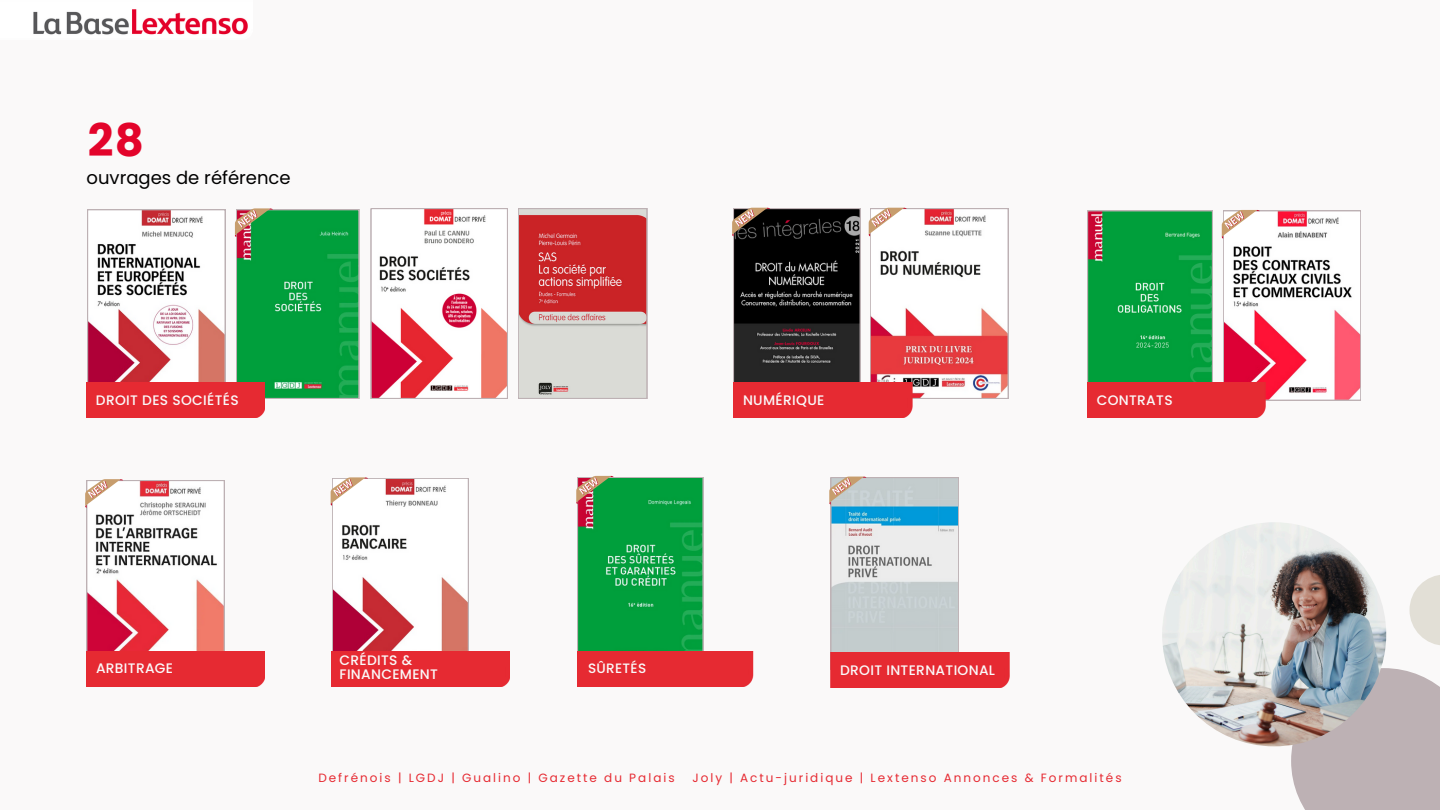
<style>
.page{position:relative;width:1440px;height:810px;background:#faf9f9}
.page>*{position:absolute;margin:0;border:0;box-sizing:border-box;transform-origin:0 0}
.t1{font:700 45px "Poppins";color:#e3042b}
.t2{font:18px "Poppins";color:#000}
.t3{font:500 13.8px/13.5px "Poppins";letter-spacing:.025em;color:#faf9f9}
.t4{font:500 13.6px "Poppins";letter-spacing:.025em;color:#faf9f9}
.t5{font:12px "Poppins";letter-spacing:.17em;color:#e62a32}
</style>
<div class="page">
<img style="left:33px;top:9px;width:215px;height:26px">
<svg style="left:87px;top:210px;width:138px;height:172px"></svg>
<img style="left:87px;top:382px;width:178px;height:36px">
<div style="left:91px;top:382px;width:169px;height:32px;background:#e62a32"></div>
<svg style="left:235px;top:208px;width:124px;height:191px"></svg>
<svg style="left:371px;top:208px;width:136px;height:191px"></svg>
<img style="left:734px;top:399px;width:178px;height:19px">
<div style="left:738px;top:382px;width:169px;height:32px;background:#e62a32"></div>
<img style="left:332px;top:651px;width:178px;height:35px">
<div style="left:336px;top:651px;width:169px;height:32px;background:#e62a32"></div>
<img style="left:577px;top:652px;width:176px;height:34px">
<div style="left:581px;top:652px;width:167px;height:31px;background:#e62a32"></div>
<img style="left:831px;top:652px;width:178px;height:36px">
<div style="left:835px;top:652px;width:169px;height:32px;background:#e62a32"></div>
<svg style="left:576px;top:476px;width:127px;height:192px"></svg>
<svg style="left:829px;top:477px;width:130px;height:192px"></svg>
<img style="left:87px;top:651px;width:178px;height:35px">
<div style="left:91px;top:651px;width:169px;height:32px;background:#e62a32"></div>
<svg style="left:85px;top:479px;width:139px;height:191px"></svg>
<svg style="left:1087px;top:211px;width:126px;height:171px"></svg>
<img style="left:1087px;top:382px;width:179px;height:36px">
<div style="left:1091px;top:382px;width:169px;height:32px;background:#e62a32"></div>
<svg style="left:1222px;top:210px;width:139px;height:190px"></svg>
<svg style="left:330px;top:477px;width:139px;height:190px"></svg>
<svg style="left:732px;top:208px;width:128px;height:192px"></svg>
<svg style="left:869px;top:208px;width:139px;height:191px"></svg>
<div style="left:1291px;top:668px;width:149px;height:142px;background:#bdb1b4"></div>
<img style="left:1162px;top:522px;width:224px;height:224px;border-radius:50%">
<svg style="left:1410px;top:575px;width:30px;height:70px;fill:#e2dfd6"></svg>
<svg style="left:518px;top:208px;width:129px;height:191px"></svg>
<h1 class="t1" style="left:88px;top:109px;width:57px">28</h1>
<p class="t2" style="left:87px;top:165px;width:206px">ouvrages de référence</p>
<p class="t3" style="left:96px;top:394px;width:144px">DROIT DES SOCIÉTÉS</p>
<p class="t3" style="left:743px;top:394px;width:83px">NUMÉRIQUE</p>
<p class="t3" style="left:340px;top:654px;width:100px">CRÉDITS &amp;<br>FINANCEMENT</p>
<p class="t3" style="left:96px;top:661px;width:79px">ARBITRAGE</p>
<p class="t4" style="left:588px;top:659px;width:60px">SÛRETÉS</p>
<h2 class="t3" style="left:840px;top:663px;width:156px">DROIT INTERNATIONAL</h2>
<p class="t3" style="left:1097px;top:394px;width:77px">CONTRATS</p>
<p class="t5" style="left:318px;top:769px;width:358px">Defrénois | LGDJ | Gualino | Gazette du Palais</p>
<p class="t5" style="left:692px;top:769px;width:431px">Joly | Actu-juridique | Lextenso Annonces &amp; Formalités</p>
</div>
